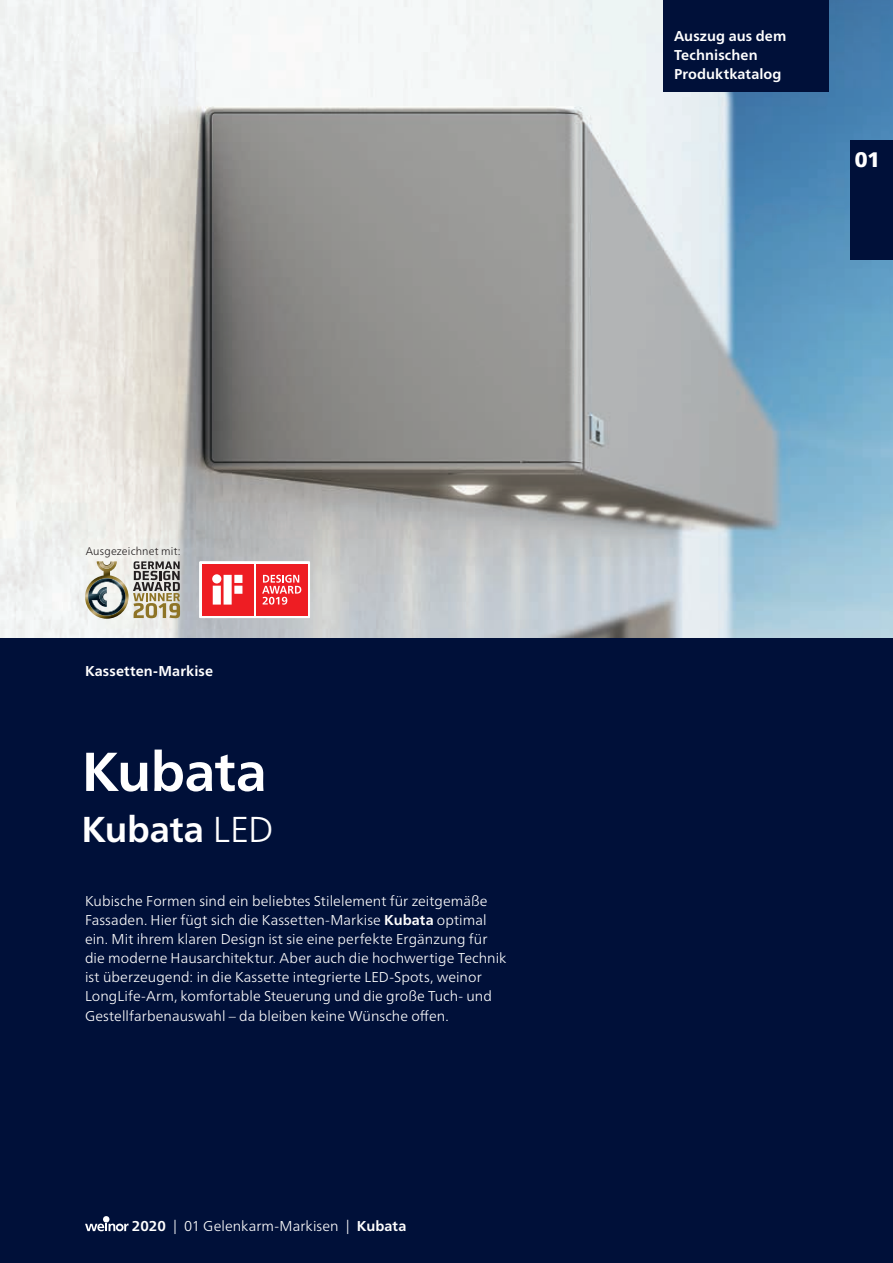
<style>
.page{position:relative;width:893px;height:1263px;background:#fff}
.page>*{position:absolute;margin:0;border:0;box-sizing:border-box;transform-origin:0 0}
.t1{font:700 54.75px "Frutiger Neue LTW1 G";letter-spacing:-.01em;color:#fff}
.t2{font:700 36px "Frutiger Neue LTW1 G";letter-spacing:-.005em;color:#fff}
.t3{font:900 21px "Frutiger Neue LTW1 G";color:#fff}
.t4{font:300 14.25px/19.2px "Frutiger Neue LTW1 G";letter-spacing:.005em;color:#fff}
.t5{font:700 14.25px/19.2px "Frutiger Neue LTW1 G";letter-spacing:.01em;color:#fff}
.t6{font:300 11.1px "Frutiger Neue LTW1 G";letter-spacing:.015em;color:#231f20}
.s1{font-weight:300}
.s2{font-weight:700}
</style>
<div class="page">
<div style="left:0;top:638px;width:893px;height:625px;background:#001039"></div>
<img style="left:0;top:0;width:893px;height:638px">
<svg style="left:199px;top:561px;width:111px;height:57px"></svg>
<div style="left:202px;top:564px;width:51px;height:51px;background:#ee1d23"></div>
<svg style="left:212px;top:574px;width:30px;height:31px"></svg>
<div style="left:256px;top:564px;width:51px;height:51px;background:#ee1d23"></div>
<svg style="left:262px;top:575px;width:39px;height:30px"></svg>
<img style="left:85px;top:561px;width:44px;height:58px">
<img style="left:88px;top:578px;width:38px;height:38px">
<img style="left:100px;top:561px;width:14px;height:8px">
<svg style="left:102px;top:561px;width:10px;height:5px"></svg>
<img style="left:92px;top:582px;width:30px;height:30px">
<svg style="left:133px;top:561px;width:47px;height:57px;background:#a39c89"></svg>
<div style="left:850px;top:140px;width:43px;height:119px;background:#001039"></div>
<svg style="left:85px;top:1216px;width:44px;height:15px"></svg>
<div style="left:663px;top:0;width:166px;height:92px;background:#001039"></div>
<p class="t6" style="left:86px;top:544px;width:96px">Ausgezeichnet mit:</p>
<p class="t5" style="left:85px;top:661px;width:130px">Kassetten-Markise</p>
<h1 class="t1" style="left:82px;top:739px;width:186px">Kubata</h1>
<h2 class="t2" style="left:82px;top:808px;width:193px">Kubata <span class="s1">LED</span></h2>
<p class="t4" style="left:85px;top:891px;width:423px">Kubische Formen sind ein beliebtes Stilelement für zeitgemäße Fassaden. Hier fügt sich die Kassetten-Markise <span class="s2">Kubata</span> optimal ein. Mit ihrem klaren Design ist sie eine perfekte Ergänzung für die moderne Hausarchitektur. Aber auch die hochwertige Technik ist überzeugend: in die Kassette integrierte LED-Spots, weinor LongLife-Arm, komfortable Steuerung und die große Tuch- und Gestellfarbenauswahl – da bleiben keine Wünsche offen.</p>
<p class="t4" style="left:132px;top:1216px;width:276px"><span class="s2">2020</span> | 01 Gelenkarm-Markisen | <span class="s2">Kubata</span></p>
<p class="t5" style="left:674px;top:26px;width:114px">Auszug aus dem<br>Technischen<br>Produktkatalog</p>
<h3 class="t3" style="left:855px;top:144px;width:27px">01</h3>
</div>
